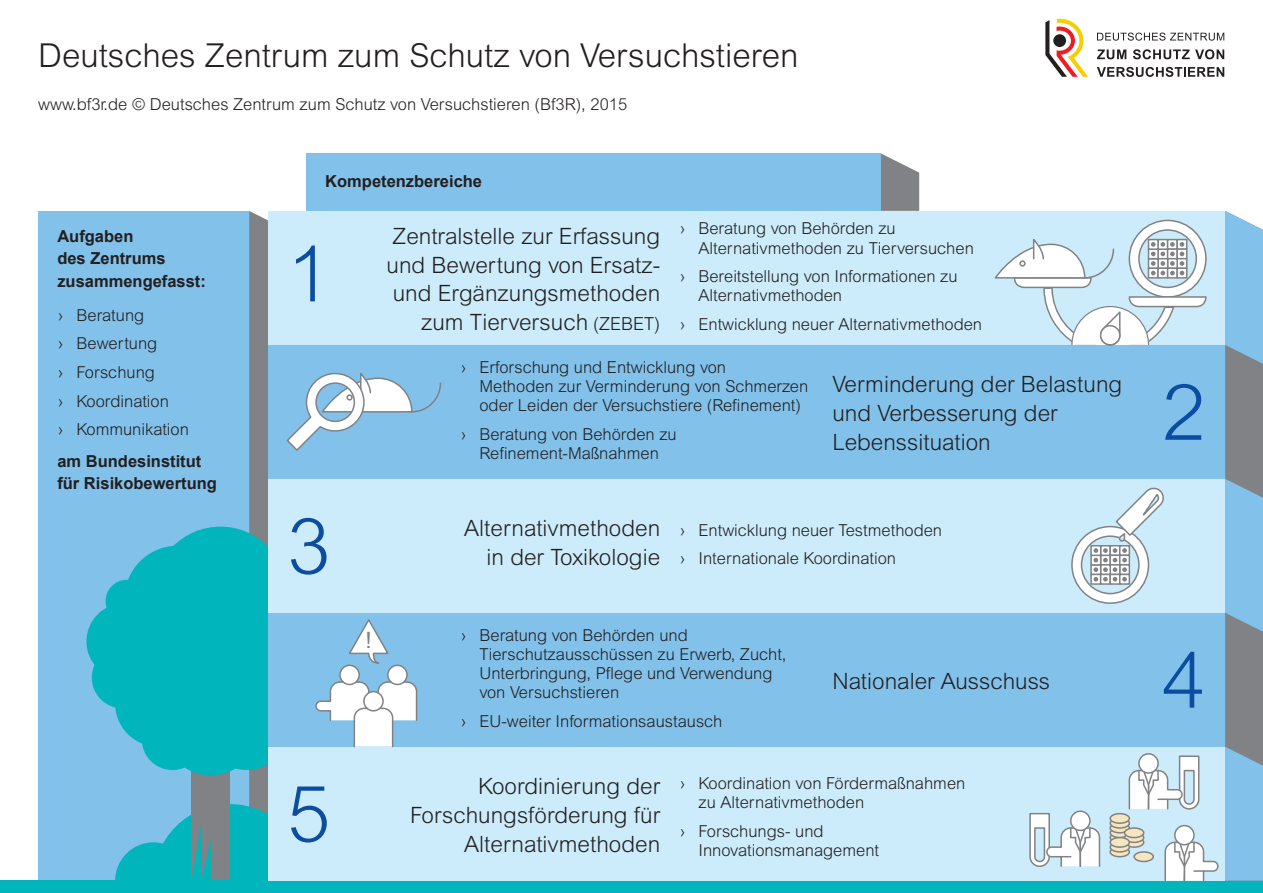
<style>
.page{position:relative;width:1263px;height:893px;background:#fff}
.page>*{position:absolute;margin:0;border:0;box-sizing:border-box;transform-origin:0 0}
.t1{font:300 78px "Arial MT Std";color:#0d4da1}
.t2{font:300 33px "Arial MT Std";color:#231f20}
.t3{font:300 22.5px/28.7px "Arial MT Std";color:#231f20;text-align:right}
.t4{font:22.5px "Arial";color:#808285}
.t5{font:300 16.5px/19.2px "Arial MT Std";color:#231f20}
.t6{font:700 16.5px/22.5px "Arial";color:#231f20}
.s1{font-size:18px}
</style>
<div class="page">
<svg style="left:1097px;top:50px;width:29px;height:9px"></svg>
<svg style="left:1133px;top:49px;width:91px;height:10px"></svg>
<svg style="left:1097px;top:67px;width:127px;height:10px"></svg>
<svg style="left:1097px;top:33px;width:127px;height:8px"></svg>
<svg style="left:1045px;top:19px;width:43px;height:58px"></svg>
<div style="left:38px;top:211px;width:211px;height:669px;background:#82c1ea"></div>
<div style="left:0;top:881px;width:1263px;height:12px;background:#00b6bc"></div>
<div style="left:86px;top:603px;width:77px;height:77px;background:#00b6bc;border-radius:50%"></div>
<div style="left:92px;top:647px;width:61px;height:61px;background:#00b6bc;border-radius:50%"></div>
<div style="left:268px;top:211px;width:957px;height:134px;background:#ccecfb"></div>
<div style="left:268px;top:345px;width:957px;height:134px;background:#82c1ea"></div>
<div style="left:306px;top:153px;width:574px;height:58px;background:#82c1ea"></div>
<div style="left:268px;top:479px;width:957px;height:134px;background:#ccecfb"></div>
<div style="left:268px;top:613px;width:957px;height:134px;background:#82c1ea"></div>
<div style="left:268px;top:747px;width:957px;height:134px;background:#ccecfb"></div>
<svg style="left:1129px;top:220px;width:77px;height:77px"></svg>
<svg style="left:1139px;top:230px;width:57px;height:57px"></svg>
<div style="left:1157px;top:239px;width:11px;height:11px;border:2px solid #808285"></div>
<div style="left:1167px;top:239px;width:11px;height:11px;border:2px solid #808285"></div>
<div style="left:1176px;top:239px;width:11px;height:11px;border:2px solid #808285"></div>
<div style="left:1148px;top:239px;width:11px;height:11px;border:2px solid #808285"></div>
<div style="left:1072px;top:527px;width:76px;height:76px;background:#fff;border-radius:50%"></div>
<div style="left:1071px;top:526px;width:78px;height:78px;border:2px solid #808285;border-radius:50%"></div>
<svg style="left:1081px;top:536px;width:58px;height:58px"></svg>
<div style="left:1081px;top:535px;width:59px;height:59px;border:2px solid #808285;border-radius:50%"></div>
<div style="left:1100px;top:545px;width:11px;height:11px;border:2px solid #808285"></div>
<div style="left:1109px;top:545px;width:11px;height:11px;border:2px solid #808285"></div>
<div style="left:1119px;top:545px;width:11px;height:11px;border:2px solid #808285"></div>
<div style="left:1119px;top:555px;width:11px;height:11px;border:2px solid #808285"></div>
<div style="left:1119px;top:564px;width:11px;height:11px;border:2px solid #808285"></div>
<div style="left:1090px;top:564px;width:11px;height:11px;border:2px solid #808285"></div>
<div style="left:1090px;top:555px;width:11px;height:11px;border:2px solid #808285"></div>
<div style="left:1090px;top:545px;width:11px;height:11px;border:2px solid #808285"></div>
<div style="left:1090px;top:574px;width:11px;height:11px;border:2px solid #808285"></div>
<div style="left:1100px;top:574px;width:11px;height:11px;border:2px solid #808285"></div>
<div style="left:1109px;top:574px;width:11px;height:11px;border:2px solid #808285"></div>
<div style="left:1119px;top:574px;width:11px;height:11px;border:2px solid #808285"></div>
<svg style="left:1093px;top:548px;width:34px;height:34px"></svg>
<svg style="left:101px;top:211px;width:341px;height:670px"></svg>
<div style="left:340px;top:665px;width:19px;height:19px;background:#fff;border-radius:50%"></div>
<div style="left:339px;top:665px;width:21px;height:20px;border:2px solid #808285;border-radius:50%"></div>
<div style="left:1070px;top:810px;width:21px;height:21px;border:2px solid #808285;border-radius:50%"></div>
<svg style="left:1029px;top:812px;width:72px;height:55px"></svg>
<div style="left:1175px;top:826px;width:19px;height:19px;background:#fff;border-radius:50%"></div>
<div style="left:1174px;top:825px;width:21px;height:20px;border:2px solid #808285;border-radius:50%"></div>
<svg style="left:1164px;top:840px;width:55px;height:42px"></svg>
<div style="left:1138px;top:753px;width:21px;height:21px;border:2px solid #808285;border-radius:50%"></div>
<svg style="left:1128px;top:755px;width:72px;height:55px"></svg>
<svg style="left:881px;top:153px;width:38px;height:58px"></svg>
<svg style="left:1225px;top:211px;width:38px;height:670px;background:#82a8c1"></svg>
<svg style="left:994px;top:240px;width:213px;height:106px"></svg>
<div style="left:1109px;top:832px;width:21px;height:11px;border:2px solid #808285;border-radius:50%"></div>
<svg style="left:1110px;top:828px;width:19px;height:9px"></svg>
<div style="left:1109px;top:827px;width:21px;height:11px;border:2px solid #808285;border-radius:50%"></div>
<div style="left:1110px;top:823px;width:19px;height:10px;background:#f6e6be;border-radius:50%"></div>
<div style="left:1109px;top:822px;width:21px;height:11px;border:2px solid #808285;border-radius:50%"></div>
<svg style="left:1110px;top:818px;width:19px;height:10px"></svg>
<div style="left:1109px;top:818px;width:21px;height:11px;border:2px solid #808285;border-radius:50%"></div>
<div style="left:1110px;top:814px;width:19px;height:9px;background:#f6e6be;border-radius:50%"></div>
<div style="left:1109px;top:813px;width:21px;height:11px;border:2px solid #808285;border-radius:50%"></div>
<div style="left:1134px;top:852px;width:19px;height:9px;background:#f6e6be;border-radius:50%"></div>
<div style="left:1133px;top:851px;width:21px;height:11px;border:2px solid #808285;border-radius:50%"></div>
<div style="left:1124px;top:837px;width:20px;height:10px;background:#f6e6be;border-radius:50%"></div>
<div style="left:1124px;top:837px;width:20px;height:11px;border:2px solid #808285;border-radius:50%"></div>
<svg style="left:1124px;top:833px;width:20px;height:9px"></svg>
<div style="left:1124px;top:832px;width:20px;height:11px;border:2px solid #808285;border-radius:50%"></div>
<div style="left:1124px;top:828px;width:20px;height:9px;background:#f6e6be;border-radius:50%"></div>
<div style="left:1124px;top:827px;width:20px;height:11px;border:2px solid #808285;border-radius:50%"></div>
<div style="left:1110px;top:847px;width:19px;height:10px;background:#f6e6be;border-radius:50%"></div>
<div style="left:1109px;top:846px;width:21px;height:11px;border:2px solid #808285;border-radius:50%"></div>
<div style="left:1110px;top:842px;width:19px;height:10px;background:#f6e6be;border-radius:50%"></div>
<div style="left:1109px;top:842px;width:21px;height:11px;border:2px solid #808285;border-radius:50%"></div>
<div style="left:1110px;top:837px;width:19px;height:10px;background:#f6e6be;border-radius:50%"></div>
<div style="left:1109px;top:837px;width:21px;height:11px;border:2px solid #808285;border-radius:50%"></div>
<svg style="left:1115px;top:487px;width:49px;height:55px"></svg>
<h2 class="t2" style="left:38px;top:37px;width:762px">Deutsches Zentrum zum Schutz von Versuchstieren</h2>
<p class="t5" style="left:38px;top:95px;width:590px">www.bf3r.de © Deutsches Zentrum zum Schutz von Versuchstieren (Bf3R), 2015</p>
<p class="t6" style="left:57px;top:225px;width:150px">Aufgaben<br>des Zentrums zusammengefasst:</p>
<p class="t5" style="left:57px;top:300px;width:133px;line-height:28.7px">› Beratung<br>› Bewertung<br>› Forschung<br>› Koordination<br>› Kommunikation</p>
<p class="t6" style="left:57px;top:450px;width:161px">am Bundesinstitut für Risikobewertung</p>
<p class="t6" style="left:325px;top:170px;width:158px">Kompetenzbereiche</p>
<h1 class="t1" style="left:287px;top:230px;width:45px">1</h1>
<h3 class="t3" style="left:387px;top:222px;width:275px">Zentralstelle zur Erfassung und Bewertung von Ersatz&shy;und Ergänzungsmethoden zum Tierversuch <span class="s1">(ZEBET)</span></h3>
<p class="t5" style="left:698px;top:219px;width:277px;text-indent:-19px">› Beratung von Behörden zu<br>Alternativmethoden zu Tierversuchen</p>
<p class="t5" style="left:698px;top:267px;width:261px;text-indent:-19px">› Bereitstellung von Informationen zu<br>Alternativmethoden</p>
<p class="t5" style="left:679px;top:315px;width:304px">› Entwicklung neuer Alternativmethoden</p>
<p class="t5" style="left:479px;top:358px;width:330px;text-indent:-19px">› Erforschung und Entwicklung von<br>Methoden zur Verminderung von Schmerzen oder Leiden der Versuchstiere (Refinement)</p>
<p class="t5" style="left:460px;top:425px;width:218px;text-align:center">› Beratung von Behörden zu<br>Refinement-Maßnahmen</p>
<h3 class="t3" style="left:832px;top:370px;width:291px;text-align:left">Verminderung der Belastung und Verbesserung der<br>Lebenssituation</h3>
<h1 class="t1" style="left:287px;top:502px;width:45px">3</h1>
<h3 class="t4" style="left:366px;top:625px;width:8px">!</h3>
<h1 class="t1" style="left:287px;top:770px;width:45px">5</h1>
<h3 class="t3" style="left:464px;top:513px;width:197px">Alternativmethoden in der Toxikologie</h3>
<p class="t5" style="left:679px;top:516px;width:264px;line-height:28.7px">› Entwicklung neuer Testmethoden › Internationale Koordination</p>
<p class="t5" style="left:479px;top:626px;width:308px;text-indent:-19px">› Beratung von Behörden und<br>Tierschutzausschüssen zu Erwerb, Zucht,<br>Unterbringung, Pflege und Verwendung von Versuchstieren</p>
<p class="t5" style="left:460px;top:712px;width:264px">› EU-weiter Informationsaustausch</p>
<h3 class="t3" style="left:832px;top:667px;width:219px">Nationaler Ausschuss</h3>
<h3 class="t3" style="left:410px;top:772px;width:252px">Koordinierung der<br>Forschungsförderung für<br>Alternativmethoden</h3>
<p class="t5" style="left:698px;top:774px;width:268px;text-indent:-19px">› Koordination von Fördermaßnahmen zu Alternativmethoden</p>
<p class="t5" style="left:698px;top:822px;width:182px;text-indent:-19px">› Forschungs- und<br>Innovationsmanagement</p>
<h1 class="t1" style="left:1162px;top:368px;width:45px">2</h1>
<h1 class="t1" style="left:1162px;top:636px;width:45px">4</h1>
</div>
